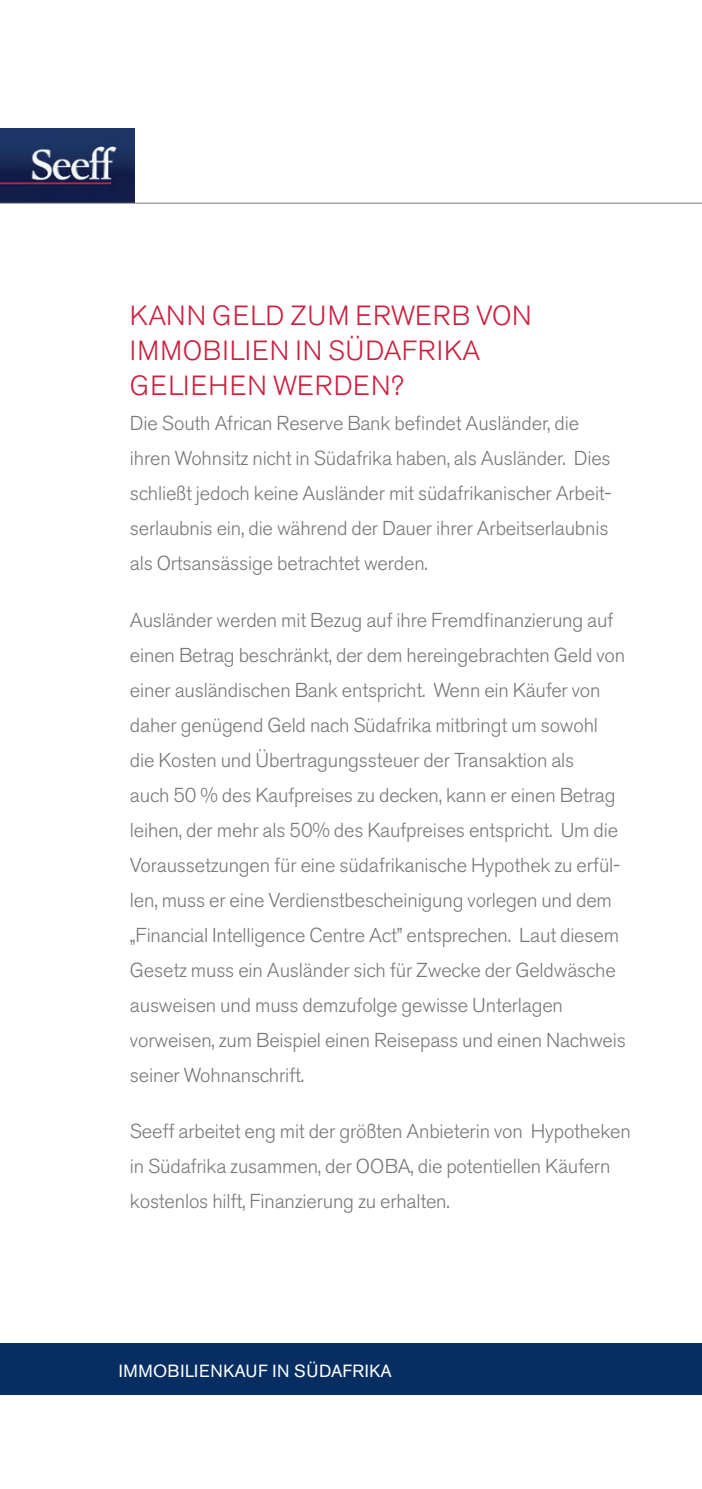
<style>
.page{position:relative;width:702px;height:1489px;background:#fff}
.page>*{position:absolute;margin:0;border:0;box-sizing:border-box;transform-origin:0 0}
.t1{font:300 27.5px/35px "Akzidenz Grotesk BE";letter-spacing:.04em;color:#cd1f3e}
.t2{font:300 20px/35px "Akzidenz Grotesk BE";letter-spacing:-.01em;color:#76787b}
.t3{font:17.5px "Akzidenz Grotesk BE";letter-spacing:.04em;color:#fff}
</style>
<div class="page">
<img style="left:0;top:128px;width:135px;height:75px">
<div style="left:0;top:128px;width:61px;height:16px;background:#1c3566"></div>
<div style="left:0;top:1343px;width:702px;height:51px;background:#072e62"></div>
<hr style="left:0;top:203px;width:702px;height:1px;background:#76787b">
<h1 class="t1" style="left:130px;top:299px;width:403px">KANN GELD ZUM ERWERB VON<br>IMMOBILIEN IN SÜDAFRIKA<br>GELIEHEN WERDEN?</h1>
<p class="t2" style="left:130px;top:406px;width:483px">Die South African Reserve Bank befindet Ausländer, die ihren Wohnsitz nicht in Südafrika haben, als Ausländer. Dies schließt jedoch keine Ausländer mit südafrikanischer Arbeit&shy;serlaubnis ein, die während der Dauer ihrer Arbeitserlaubnis als Ortsansässige betrachtet werden.</p>
<p class="t2" style="left:130px;top:602px;width:497px">Ausländer werden mit Bezug auf ihre Fremdfinanzierung auf einen Betrag beschränkt, der dem hereingebrachten Geld von einer ausländischen Bank entspricht. Wenn ein Käufer von daher genügend Geld nach Südafrika mitbringt um sowohl die Kosten und Übertragungssteuer der Transaktion als<br>auch 50 % des Kaufpreises zu decken, kann er einen Betrag leihen, der mehr als 50% des Kaufpreises entspricht. Um die Voraussetzungen für eine südafrikanische Hypothek zu erfül&shy;len, muss er eine Verdienstbescheinigung vorlegen und dem „Financial Intelligence Centre Act” entsprechen. Laut diesem Gesetz muss ein Ausländer sich für Zwecke der Geldwäsche ausweisen und muss demzufolge gewisse Unterlagen vorweisen, zum Beispiel einen Reisepass und einen Nachweis seiner Wohnanschrift.</p>
<p class="t2" style="left:130px;top:1114px;width:502px">Seeff arbeitet eng mit der größten Anbieterin von Hypotheken in Südafrika zusammen, der OOBA, die potentiellen Käufern kostenlos hilft, Finanzierung zu erhalten.</p>
<p class="t3" style="left:119px;top:1360px;width:274px">IMMOBILIENKAUF IN SÜDAFRIKA</p>
</div>
